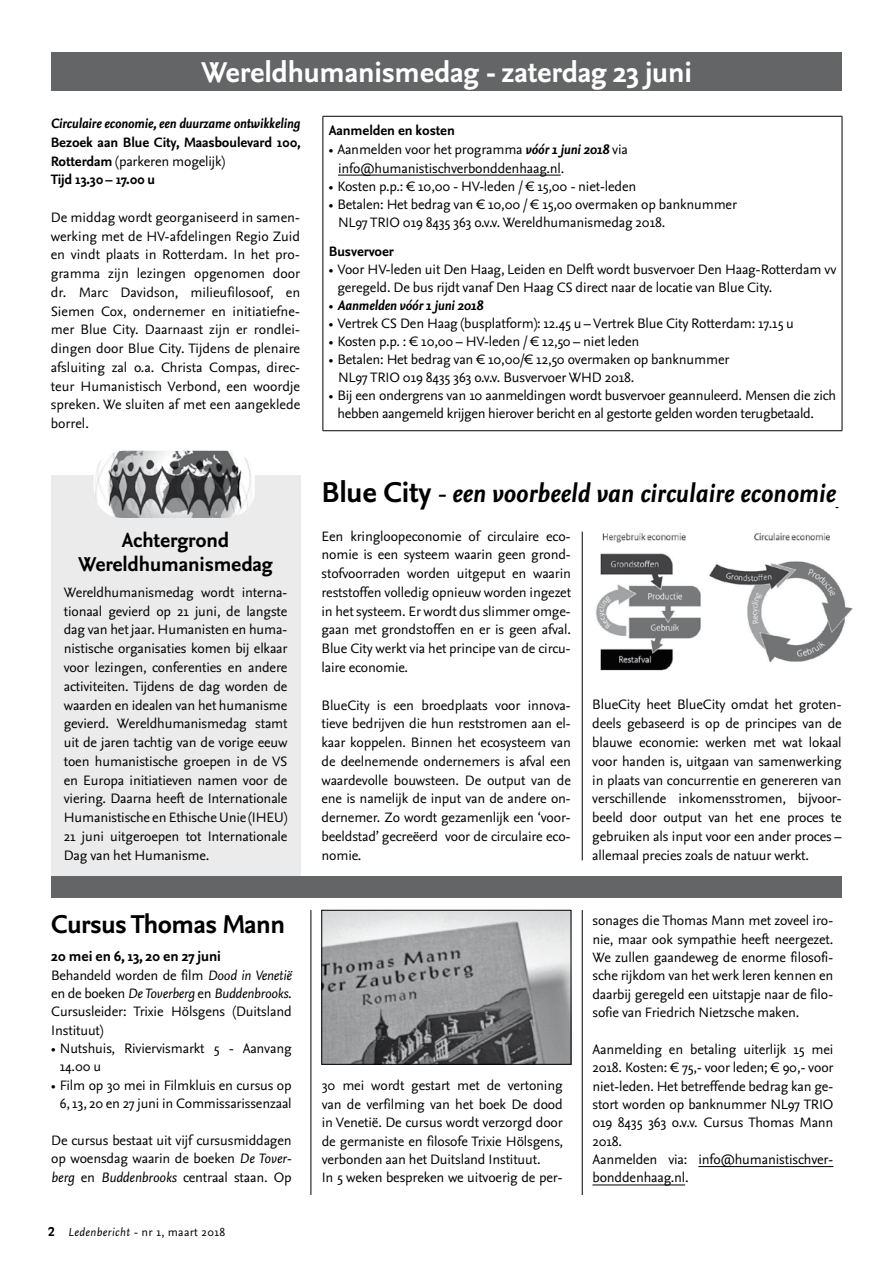
<style>
.page{position:relative;width:893px;height:1263px;background:#fff}
.page>*{position:absolute;margin:0;border:0;box-sizing:border-box;transform-origin:0 0}
.t1{font:700 30px "Nexus Sans";letter-spacing:-.01em;color:#fff}
.t2{font:italic 700 27px "Nexus Sans";color:#000}
.t3{font:700 27px "Nexus Sans";letter-spacing:-.02em;color:#000}
.t4{font:700 21px/24px "Nexus Sans";letter-spacing:-.01em;color:#000;text-align:center}
.t5{font:700 15px "Nexus Sans";letter-spacing:-.01em;color:#000}
.t6{font:14.25px/18.8px "Nexus Sans";letter-spacing:-.01em;color:#000}
.t7{font:700 14.25px/18.8px "Nexus Sans";letter-spacing:-.01em;color:#000}
.t8{font:italic 700 14.25px "Nexus Sans";letter-spacing:-.01em;color:#000}
.t9{font:12px "Nexus Sans";letter-spacing:.03em;color:#000}
.s1{font-weight:400}
.s2{font-style:italic}
.s3{font-family:"Antique Olive Std";font-weight:700}
.s4{font-weight:700;font-style:italic}
.s5{font-weight:400;font-style:normal}
.s6{font-style:normal;font-size:30px}
</style>
<div class="page">
<hr style="left:323px;top:116px;width:519px;height:1px;background:#000">
<hr style="left:323px;top:116px;width:1px;height:314px;background:#000">
<hr style="left:842px;top:116px;width:1px;height:314px;background:#000">
<hr style="left:323px;top:430px;width:519px;height:1px;background:#000">
<hr style="left:338px;top:175px;width:223px;height:1px;background:#000">
<div style="left:51px;top:52px;width:791px;height:39px;background:#646567"></div>
<img style="left:596px;top:533px;width:257px;height:138px">
<img style="left:323px;top:912px;width:246px;height:150px">
<div style="left:321px;top:910px;width:250px;height:154px;border:1px solid #000"></div>
<div style="left:51px;top:475px;width:249px;height:401px;background:#ebebec"></div>
<img style="left:94px;top:451px;width:161px;height:67px">
<div style="left:51px;top:876px;width:791px;height:21px;background:#646567"></div>
<hr style="left:582px;top:531px;width:1px;height:329px;background:#000">
<hr style="left:698px;top:1166px;width:135px;height:1px;background:#000">
<hr style="left:592px;top:1185px;width:93px;height:1px;background:#000">
<hr style="left:582px;top:910px;width:1px;height:285px;background:#000">
<hr style="left:311px;top:910px;width:1px;height:285px;background:#000">
<h1 class="t1" style="left:201px;top:53px;width:492px">Wereldhumanismedag - zaterdag 23 juni</h1>
<p class="t8" style="left:51px;top:114px;width:251px">Circulaire economie, een duurzame ontwikkeling</p>
<p class="t7" style="left:51px;top:133px;width:251px">Bezoek aan Blue City, Maasboulevard 100,<br>Rotterdam <span class="s1">(parkeren mogelijk)<br></span>Tijd 13.30 – 17.00 u</p>
<p class="t6" style="left:51px;top:208px;width:251px">De middag wordt georganiseerd in samen&shy;werking met de HV-afdelingen Regio Zuid en vindt plaats in Rotterdam. In het pro&shy;gramma zijn lezingen opgenomen door dr. Marc Davidson, milieufilosoof, en Siemen Cox, ondernemer en initiatiefne&shy;mer Blue City. Daarnaast zijn er rondlei&shy;dingen door Blue City. Tijdens de plenaire afsluiting zal o.a. Christa Compas, direc&shy;teur Humanistisch Verbond, een woordje spreken. We sluiten af met een aangeklede borrel.</p>
<h3 class="t4" style="left:78px;top:527px;width:196px">Achtergrond<br>Wereldhumanismedag</h3>
<p class="t6" style="left:64px;top:583px;width:225px;text-align:justify">Wereldhumanismedag wordt interna&shy;tionaal gevierd op 21 juni, de langste dag van het jaar. Humanisten en huma&shy;nistische organisaties komen bij elkaar voor lezingen, conferenties en andere activiteiten. Tijdens de dag worden de waarden en idealen van het humanisme gevierd. Wereldhumanismedag stamt uit de jaren tachtig van de vorige eeuw toen humanistische groepen in de VS en Europa initiatieven namen voor de viering. Daarna heeft de Internationale Humanistische en Ethische Unie (IHEU)<br>21 juni uitgeroepen tot Internationale Dag van het Humanisme.</p>
<h2 class="t3" style="left:51px;top:906px;width:235px">Cursus Thomas Mann</h2>
<p class="t5" style="left:51px;top:947px;width:171px">20 mei en 6, 13, 20 en 27 juni</p>
<p class="t6" style="left:51px;top:965px;width:242px;line-height:18.3px;text-align:justify">Behandeld worden de film <span class="s2">Dood in Venetië </span>en de boeken <span class="s2">De Toverberg</span> en <span class="s2">Buddenbrooks</span>.<br>Cursusleider: Trixie Hölsgens (Duitsland Instituut)</p>
<p class="t6" style="left:60px;top:1039px;width:233px;line-height:18.3px;text-indent:-9px">• Nutshuis, Riviervismarkt 5 - Aanvang<br>14.00 u</p>
<p class="t6" style="left:51px;top:1076px;width:242px;line-height:18.3px;text-align:center">• Film op 30 mei in Filmkluis en cursus op<br>6, 13, 20 en 27 juni in Commissarissenzaal</p>
<p class="t6" style="left:51px;top:1131px;width:242px;line-height:18.3px;text-align:justify">De cursus bestaat uit vijf cursusmiddagen op woensdag waarin de boeken <span class="s2">De Tover&shy;berg</span> en <span class="s2">Buddenbrooks</span> centraal staan. Op</p>
<p class="t9" style="left:48px;top:1225px;width:179px"><span class="s3">2</span> <span class="s2">Ledenbericht</span> - nr 1, maart 2018</p>
<p class="t7" style="left:329px;top:121px;width:128px">Aanmelden en kosten</p>
<p class="t6" style="left:338px;top:140px;width:291px;text-indent:-9px">• Aanmelden voor het programma <span class="s4">vóór 1 juni 2018</span> via info@humanistischverbonddenhaag.nl.</p>
<p class="t6" style="left:329px;top:176px;width:309px">• Kosten p.p.: € 10,00 - HV-leden / € 15,00 - niet-leden</p>
<p class="t6" style="left:338px;top:195px;width:400px;line-height:18px;text-indent:-9px">• Betalen: Het bedrag van € 10,00 / € 15,00 overmaken op banknummer<br>NL97 TRIO 019 8435 363 o.v.v. Wereldhumanismedag 2018.</p>
<p class="t7" style="left:329px;top:242px;width:67px">Busvervoer</p>
<p class="t6" style="left:337px;top:260px;width:500px;line-height:18px;text-indent:-9px">• Voor HV-leden uit Den Haag, Leiden en Delft wordt busvervoer Den Haag-Rotterdam vv geregeld. De bus rijdt vanaf Den Haag CS direct naar de locatie van Blue City.</p>
<p class="t8" style="left:329px;top:296px;width:156px"><span class="s5">•</span> Aanmelden vóór 1 juni 2018</p>
<p class="t6" style="left:329px;top:314px;width:467px">• Vertrek CS Den Haag (busplatform): 12.45 u – Vertrek Blue City Rotterdam: 17.15 u</p>
<p class="t6" style="left:329px;top:332px;width:312px">• Kosten p.p. : € 10,00 – HV-leden / € 12,50 – niet leden</p>
<p class="t6" style="left:338px;top:350px;width:393px;line-height:18px;text-indent:-9px">• Betalen: Het bedrag van € 10,00/€ 12,50 overmaken op banknummer<br>NL97 TRIO 019 8435 363 o.v.v. Busvervoer WHD 2018.</p>
<p class="t6" style="left:337px;top:386px;width:500px;line-height:18px;text-indent:-9px">• Bij een ondergrens van 10 aanmeldingen wordt busvervoer geannuleerd. Mensen die zich hebben aangemeld krijgen hierover bericht en al gestorte gelden worden terugbetaald.</p>
<h2 class="t2" style="left:321px;top:476px;width:516px"><span class="s6">Blue City</span> <span class="s1">-</span> een voorbeeld van circulaire economie</h2>
<p class="t6" style="left:321px;top:526px;width:251px;text-align:justify">Een kringloopeconomie of circulaire eco&shy;nomie is een systeem waarin geen grond&shy;stofvoorraden worden uitgeput en waarin reststoffen volledig opnieuw worden ingezet in het systeem. Er wordt dus slimmer omge&shy;gaan met grondstoffen en er is geen afval.<br>Blue City werkt via het principe van de circu&shy;laire economie.</p>
<p class="t6" style="left:321px;top:695px;width:251px;text-align:justify">BlueCity is een broedplaats voor innova&shy;tieve bedrijven die hun reststromen aan el&shy;kaar koppelen. Binnen het ecosysteem van de deelnemende ondernemers is afval een waardevolle bouwsteen. De output van de ene is namelijk de input van de andere on&shy;dernemer. Zo wordt gezamenlijk een ‘voor&shy;beeldstad’ gecreëerd voor de circulaire eco&shy;nomie.</p>
<p class="t6" style="left:322px;top:1076px;width:243px;line-height:18.3px">30 mei wordt gestart met de vertoning van de verfilming van het boek De dood in Venetië. De cursus wordt verzorgd door de germaniste en filosofe Trixie Hölsgens, verbonden aan het Duitsland Instituut.<br>In 5 weken bespreken we uitvoerig de per-</p>
<p class="t6" style="left:592px;top:695px;width:251px;text-align:justify">BlueCity heet BlueCity omdat het groten&shy;deels gebaseerd is op de principes van de blauwe economie: werken met wat lokaal voor handen is, uitgaan van samenwerking in plaats van concurrentie en genereren van verschillende inkomensstromen, bijvoor&shy;beeld door output van het ene proces te gebruiken als input voor een ander proces – allemaal precies zoals de natuur werkt.</p>
<p class="t6" style="left:592px;top:911px;width:242px;line-height:18.3px;text-align:justify">sonages die Thomas Mann met zoveel iro&shy;nie, maar ook sympathie heeft neergezet.<br>We zullen gaandeweg de enorme filosofi&shy;sche rijkdom van het werk leren kennen en daarbij geregeld een uitstapje naar de filo&shy;sofie van Friedrich Nietzsche maken.</p>
<p class="t6" style="left:592px;top:1040px;width:242px;line-height:18.3px">Aanmelding en betaling uiterlijk 15 mei 2018. Kosten: € 75,- voor leden; € 90,- voor niet-leden. Het betreffende bedrag kan ge&shy;stort worden op banknummer NL97 TRIO 019 8435 363 o.v.v. Cursus Thomas Mann 2018.<br>Aanmelden via: info@humanistischver&shy;bonddenhaag.nl.</p>
</div>
